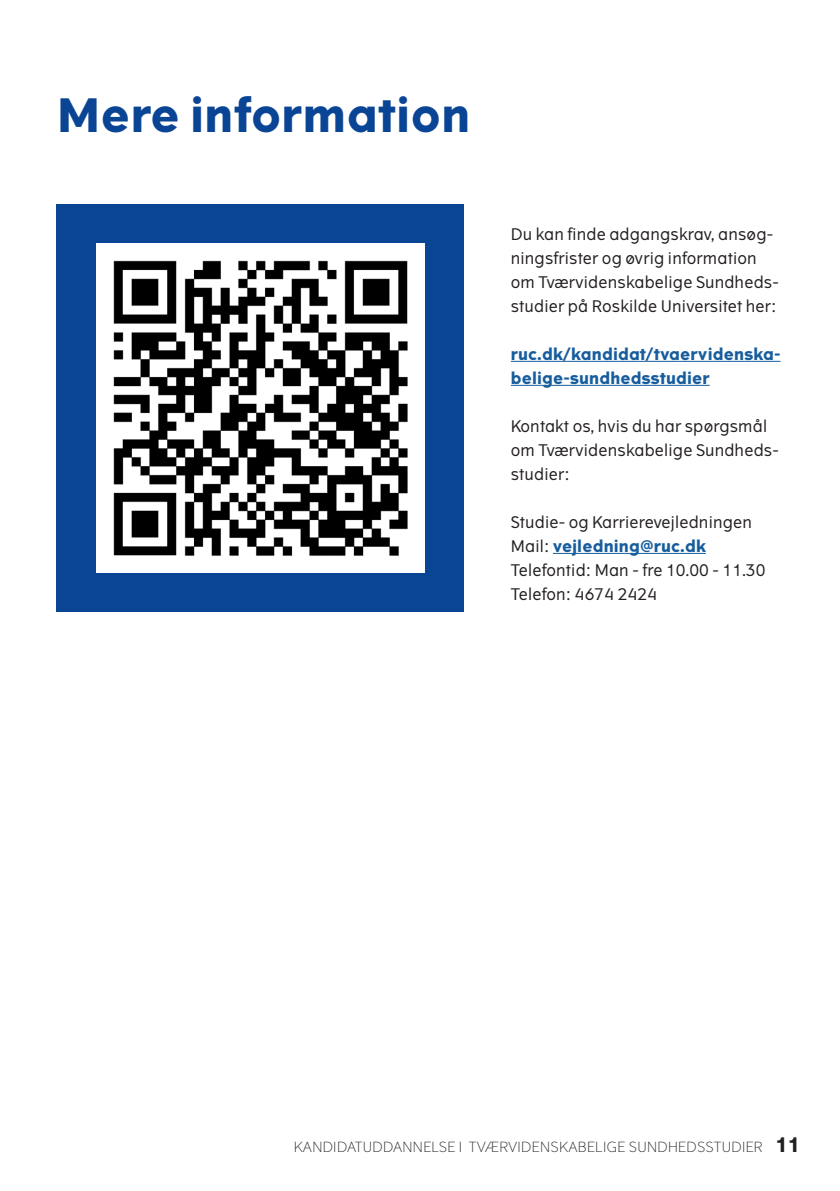
<style>
.page{position:relative;width:840px;height:1191px;background:#fff}
.page>*{position:absolute;margin:0;border:0;box-sizing:border-box;transform-origin:0 0}
.Heading_2_-_Bold_16{font:700 46px "The Wave";letter-spacing:.01em;color:#094594}
.Brødtekst_Regular_8{font:16px/24px "The Wave";letter-spacing:.01em;color:#231f20}
.Brødtekst_Regular_8-2{font:700 16px/24px "The Wave";letter-spacing:.01em;color:#175d9e}
.t1{font:300 14px "The Wave";letter-spacing:.025em;color:#231f20}
.s1{font-weight:700;color:#175d9e}
.s2{font-weight:700;font-size:20px}
</style>
<div class="page">
<hr style="left:510px;top:361px;width:270px;height:1px;background:#175d9e">
<hr style="left:510px;top:385px;width:199px;height:1px;background:#175d9e">
<hr style="left:552px;top:553px;width:153px;height:1px;background:#175d9e">
<div style="left:57px;top:204px;width:407px;height:407px;background:#094594"></div>
<img style="left:96px;top:244px;width:328px;height:328px">
<p class="Heading_2_-_Bold_16" style="left:57px;top:86px;width:415px">Mere information</p>
<p class="Brødtekst_Regular_8" style="left:510px;top:222px;width:269px">Du kan finde adgangskrav, ansøg&shy;ningsfrister og øvrig information om Tværvidenskabelige Sundheds&shy;studier på Roskilde Universitet her:</p>
<p class="Brødtekst_Regular_8-2" style="left:510px;top:343px;width:271px">ruc.dk/kandidat/tvaervidenska&shy;belige-sundhedsstudier</p>
<p class="Brødtekst_Regular_8" style="left:510px;top:414px;width:269px">Kontakt os, hvis du har spørgsmål om Tværvidenskabelige Sundheds&shy;studier:</p>
<p class="Brødtekst_Regular_8" style="left:510px;top:510px;width:256px">Studie- og Karrierevejledningen<br>Mail: <span class="s1">vejledning@ruc.dk<br></span>Telefontid: Man - fre 10.00 - 11.30<br>Telefon: 4674 2424</p>
<p class="t1" style="left:293px;top:1138px;width:507px">KANDIDATUDDANNELSE I TVÆRVIDENSKABELIGE SUNDHEDSSTUDIER <span class="s2">11</span></p>
</div>
